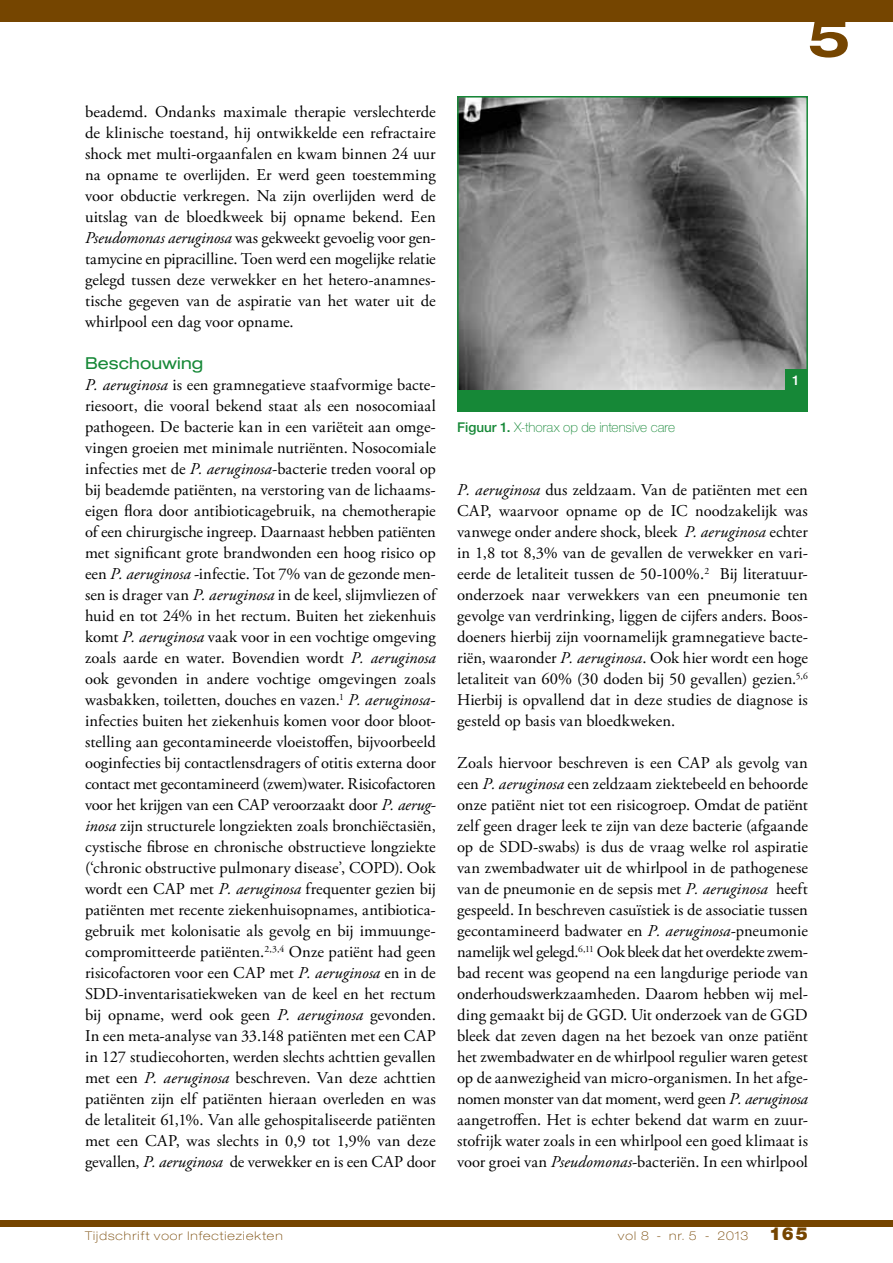
<style>
.page{position:relative;width:893px;height:1263px;background:#fff}
.page>*{position:absolute;margin:0;border:0;box-sizing:border-box;transform-origin:0 0}
.t1{font:700 expanded 52.5px "Helvetica Neue LT Std";color:#754500}
.t2{font:16.5px/21px "Adobe Garamond Pro";letter-spacing:.005em;color:#000;text-align:justify}
.t3{font:expanded 16.5px "Helvetica Neue LT Std";letter-spacing:.005em;color:#168837}
.t4{font:100 13.5px "Helvetica Neue LT Std";color:#168837}
.t5{font:500 13.5px "Helvetica Neue LT Std";color:#fff}
.t6{font:100 expanded 12px "Helvetica Neue LT Std";letter-spacing:.09em;color:#754500}
.s1{font-style:italic}
.s2{font-weight:500}
.s3{font-weight:900;font-stretch:normal;font-size:18px}
</style>
<div class="page">
<div style="left:0;top:1220px;width:893px;height:7px;background:#754500"></div>
<div style="left:0;top:0;width:893px;height:21px;background:#754500"></div>
<img style="left:460px;top:99px;width:345px;height:291px">
<div style="left:457px;top:390px;width:351px;height:21px;background:#168837"></div>
<div style="left:785px;top:369px;width:22px;height:22px;background:#168837"></div>
<div style="left:457px;top:96px;width:351px;height:314px;border:2px solid #168837"></div>
<p class="t2" style="left:85px;top:102px;width:352px">beademd. Ondanks maximale therapie verslechterde de klinische toestand, hij ontwikkelde een refractaire shock met multi-orgaanfalen en kwam binnen 24 uur na opname te overlijden. Er werd geen toestemming voor obductie verkregen. Na zijn overlijden werd de uitslag van de bloedkweek bij opname bekend. Een <span class="s1">Pseudomonas aeruginosa</span> was gekweekt gevoelig voor gen&shy;tamycine en pipracilline. Toen werd een mogelijke relatie gelegd tussen deze verwekker en het hetero-anamnes&shy;tische gegeven van de aspiratie van het water uit de whirlpool een dag voor opname.</p>
<p class="t3" style="left:85px;top:353px;width:120px">Beschouwing</p>
<p class="t2" style="left:85px;top:375px;width:352px"><span class="s1">P. aeruginosa</span> is een gramnegatieve staafvormige bacte&shy;riesoort, die vooral bekend staat als een nosocomiaal pathogeen. De bacterie kan in een variëteit aan omge&shy;vingen groeien met minimale nutriënten. Nosocomiale infecties met de <span class="s1">P. aeruginosa</span>-bacterie treden vooral op bij beademde patiënten, na verstoring van de lichaams&shy;eigen flora door antibioticagebruik, na chemotherapie of een chirurgische ingreep. Daarnaast hebben patiënten met significant grote brandwonden een hoog risico op een <span class="s1">P. aeruginosa</span> -infectie. Tot 7% van de gezonde men&shy;sen is drager van <span class="s1">P. aeruginosa</span> in de keel, slijmvliezen of huid en tot 24% in het rectum. Buiten het ziekenhuis komt <span class="s1">P. aeruginosa</span> vaak voor in een vochtige omgeving zoals aarde en water. Bovendien wordt <span class="s1">P. aeruginosa </span>ook gevonden in andere vochtige omgevingen zoals wasbakken, toiletten, douches en vazen.<sup>1</sup> <span class="s1">P. aeruginosa&shy;</span>infecties buiten het ziekenhuis komen voor door bloot&shy;stelling aan gecontamineerde vloeistoffen, bijvoorbeeld ooginfecties bij contactlensdragers of otitis externa door contact met gecontamineerd (zwem)water. Risicofactoren voor het krijgen van een CAP veroorzaakt door <span class="s1">P. aerug&shy;inosa</span> zijn structurele longziekten zoals bronchiëctasiën, cystische fibrose en chronische obstructieve longziekte (‘chronic obstructive pulmonary disease’, COPD). Ook wordt een CAP met <span class="s1">P. aeruginosa</span> frequenter gezien bij patiënten met recente ziekenhuisopnames, antibiotica&shy;gebruik met kolonisatie als gevolg en bij immuunge&shy;compromitteerde patiënten.<sup>2,3,4</sup> Onze patiënt had geen risicofactoren voor een CAP met <span class="s1">P. aeruginosa</span> en in de SDD-inventarisatiekweken van de keel en het rectum bij opname, werd ook geen <span class="s1">P. aeruginosa</span> gevonden.<br>In een meta-analyse van 33.148 patiënten met een CAP in 127 studiecohorten, werden slechts achttien gevallen met een <span class="s1">P. aeruginosa</span> beschreven. Van deze achttien patiënten zijn elf patiënten hieraan overleden en was de letaliteit 61,1%. Van alle gehospitaliseerde patiënten met een CAP, was slechts in 0,9 tot 1,9% van deze gevallen, <span class="s1">P. aeruginosa</span> de verwekker en is een CAP door</p>
<h1 class="t1" style="left:808px;top:5px;width:44px">5</h1>
<p class="t4" style="left:457px;top:419px;width:219px"><span class="s2">Figuur 1.</span> X-thorax op de intensive care</p>
<p class="t5" style="left:792px;top:372px;width:9px">1</p>
<p class="t2" style="left:457px;top:480px;width:352px"><span class="s1">P. aeruginosa</span> dus zeldzaam. Van de patiënten met een CAP, waarvoor opname op de IC noodzakelijk was vanwege onder andere shock, bleek <span class="s1">P. aeruginosa</span> echter in 1,8 tot 8,3% van de gevallen de verwekker en vari&shy;eerde de letaliteit tussen de 50-100%.<sup>2</sup> Bij literatuur&shy;onderzoek naar verwekkers van een pneumonie ten gevolge van verdrinking, liggen de cijfers anders. Boos&shy;doeners hierbij zijn voornamelijk gramnegatieve bacte&shy;riën, waaronder <span class="s1">P. aeruginosa</span>. Ook hier wordt een hoge letaliteit van 60% (30 doden bij 50 gevallen) gezien.<sup>5,6<br></sup>Hierbij is opvallend dat in deze studies de diagnose is gesteld op basis van bloedkweken.</p>
<p class="t2" style="left:457px;top:753px;width:352px">Zoals hiervoor beschreven is een CAP als gevolg van een <span class="s1">P. aeruginosa</span> een zeldzaam ziektebeeld en behoorde onze patiënt niet tot een risicogroep. Omdat de patiënt zelf geen drager leek te zijn van deze bacterie (afgaande op de SDD-swabs) is dus de vraag welke rol aspiratie van zwembadwater uit de whirlpool in de pathogenese van de pneumonie en de sepsis met <span class="s1">P. aeruginosa</span> heeft gespeeld. In beschreven casuïstiek is de associatie tussen gecontamineerd badwater en <span class="s1">P. aeruginosa</span>-pneumonie namelijk wel gelegd.<sup>6,11</sup> Ook bleek dat het overdekte zwem&shy;bad recent was geopend na een langdurige periode van onderhoudswerkzaamheden. Daarom hebben wij mel&shy;ding gemaakt bij de GGD. Uit onderzoek van de GGD bleek dat zeven dagen na het bezoek van onze patiënt het zwembadwater en de whirlpool regulier waren getest op de aanwezigheid van micro-organismen. In het afge&shy;nomen monster van dat moment, werd geen <span class="s1">P. aeruginosa </span>aangetroffen. Het is echter bekend dat warm en zuur&shy;stofrijk water zoals in een whirlpool een goed klimaat is voor groei van <span class="s1">Pseudomonas</span>-bacteriën. In een whirlpool</p>
<p class="t6" style="left:85px;top:1228px;width:199px">Tijdschrift voor Infectieziekten</p>
<p class="t6" style="left:618px;top:1228px;width:191px">vol 8 - nr. 5 - 2013 <span class="s3">165</span></p>
</div>
